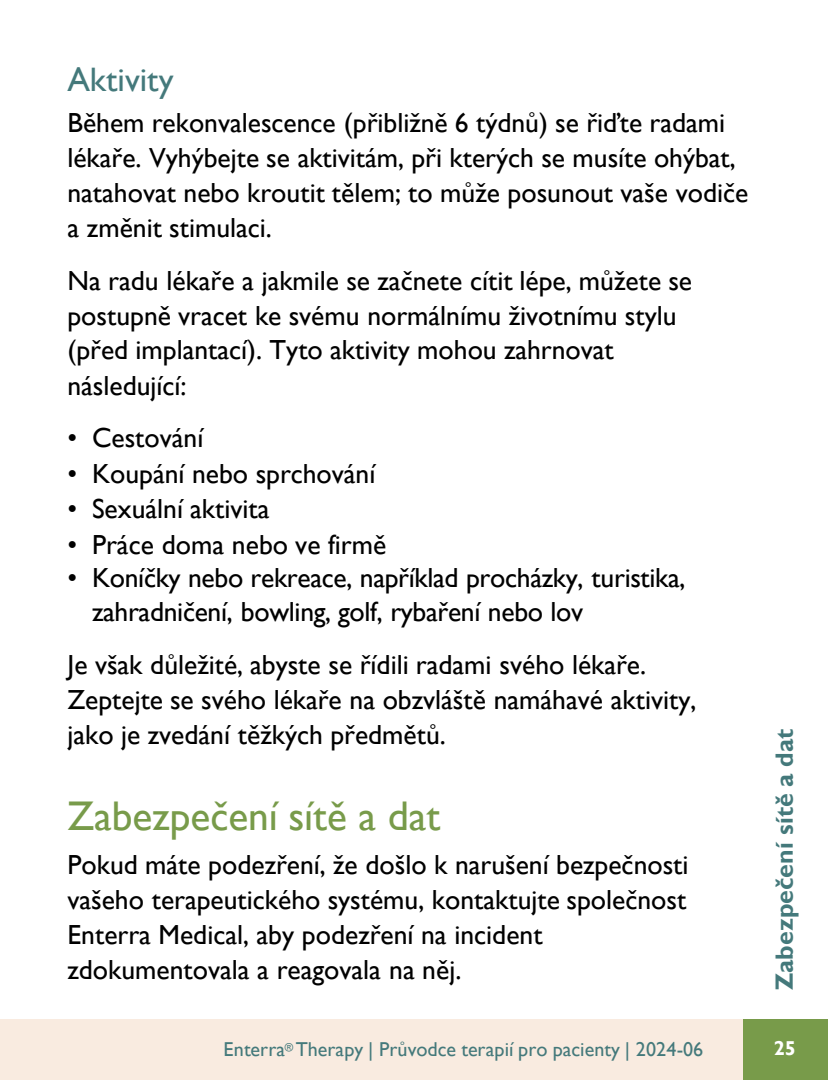
<style>
.page{position:relative;width:828px;height:1080px;background:#fff}
.page>*{position:absolute;margin:0;border:0;box-sizing:border-box;transform-origin:0 0}
.t1{font:41.5px "Gill Sans";color:#789b4a}
.t2{font:34px "Gill Sans";color:#44797b}
.t3{font:27.5px/35px "Gill Sans";color:#000}
.t4{font:700 25px "Gill Sans";color:#44797b}
.t5{font:20px "Gill Sans";letter-spacing:.005em;color:#44797b}
.t6{font:700 20px "Gill Sans";color:#fff}
</style>
<div class="page">
<div style="left:0;top:1020px;width:742px;height:60px;background:#f9ebe0"></div>
<div style="left:742px;top:1020px;width:85px;height:60px;background:#789b4a"></div>
<h2 class="t2" style="left:67px;top:60px;width:108px">Aktivity</h2>
<p class="t3" style="left:67px;top:106px;width:682px">Během rekonvalescence (přibližně 6 týdnů) se řiďte radami lékaře. Vyhýbejte se aktivitám, při kterých se musíte ohýbat, natahovat nebo kroutit tělem; to může posunout vaše vodiče a změnit stimulaci.</p>
<p class="t3" style="left:67px;top:263px;width:626px">Na radu lékaře a jakmile se začnete cítit lépe, můžete se postupně vracet ke svému normálnímu životnímu stylu (před implantací). Tyto aktivity mohou zahrnovat následující:</p>
<p class="t3" style="left:67px;top:421px;width:137px">• Cestování</p>
<p class="t3" style="left:67px;top:457px;width:309px">• Koupání nebo sprchování</p>
<p class="t3" style="left:67px;top:492px;width:203px">• Sexuální aktivita</p>
<p class="t3" style="left:67px;top:527px;width:320px">• Práce doma nebo ve firmě</p>
<p class="t3" style="left:92px;top:560px;width:595px;text-indent:-25px">• Koníčky nebo rekreace, například procházky, turistika, zahradničení, bowling, golf, rybaření nebo lov</p>
<p class="t3" style="left:67px;top:648px;width:630px">Je však důležité, abyste se řídili radami svého lékaře.<br>Zeptejte se svého lékaře na obzvláště namáhavé aktivity, jako je zvedání těžkých předmětů.</p>
<p class="t1" style="left:67px;top:792px;width:374px">Zabezpečení sítě a dat</p>
<p class="t3" style="left:67px;top:848px;width:622px">Pokud máte podezření, že došlo k narušení bezpečnosti vašeho terapeutického systému, kontaktujte společnost Enterra Medical, aby podezření na incident zdokumentovala a reagovala na něj.</p>
<p class="t4" style="left:769px;top:990px;width:263px;rotate:-90deg">Zabezpečení sítě a dat</p>
<p class="t5" style="left:224px;top:1037px;width:481px">Enterra<sup>®</sup> Therapy | Průvodce terapií pro pacienty | 2024-06</p>
<p class="t6" style="left:773px;top:1036px;width:24px">25</p>
</div>
